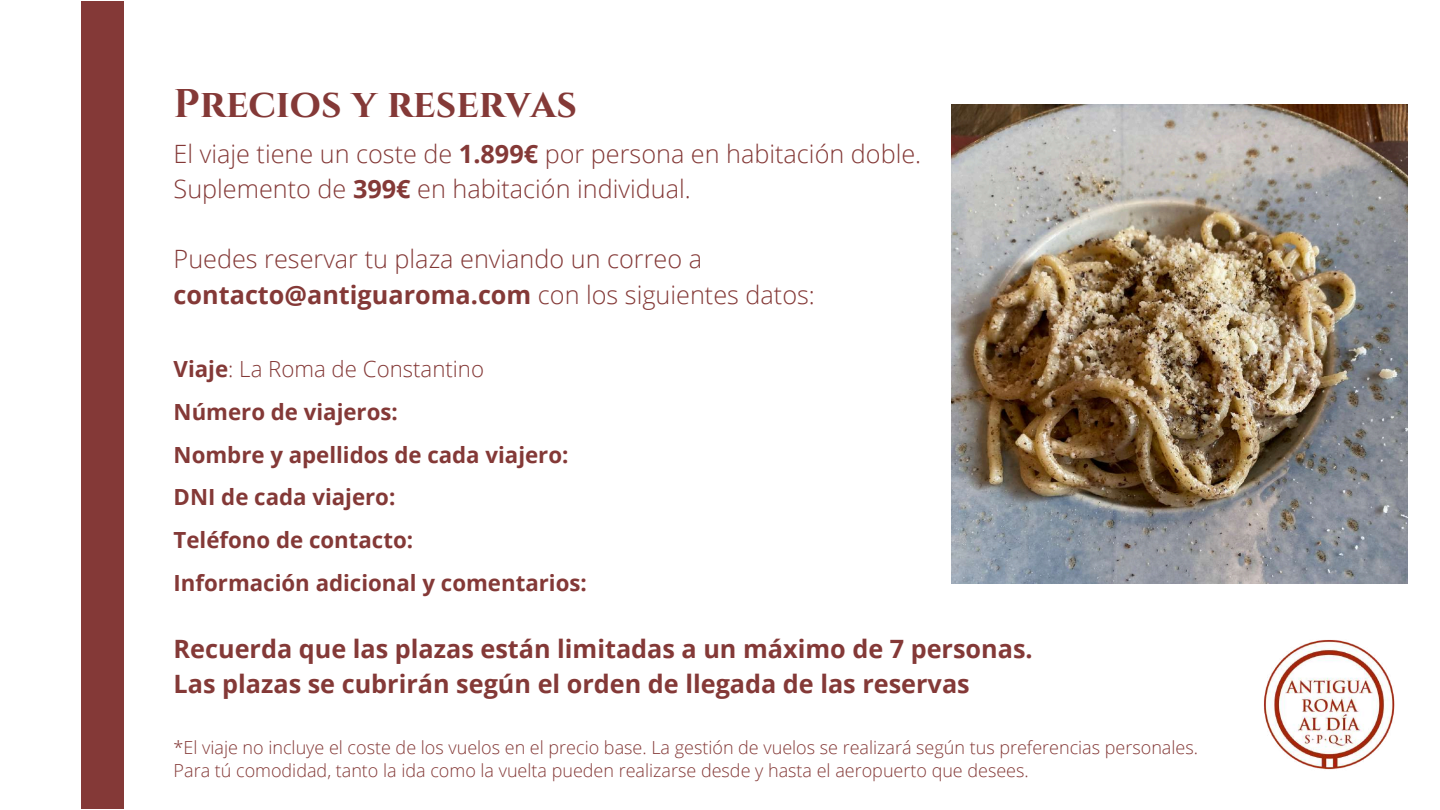
<style>
.page{position:relative;width:1440px;height:810px;background:#fff}
.page>*{position:absolute;margin:0;border:0;box-sizing:border-box;transform-origin:0 0}
.t1{font:700 40px "Cinzel";color:#843937}
.t2{font:300 25.2px/35.2px "Open Sans";color:#843937}
.t3{font:700 25.2px/35.2px "Open Sans";color:#843937}
.t4{font:700 22.2px/42.8px "Open Sans";color:#843937}
.t5{font:300 18px/23.2px "Open Sans";color:#843937}
.s1{font-weight:700}
.s2{font-weight:300}
</style>
<div class="page">
<div style="left:81px;top:1px;width:42px;height:808px;background:#843937"></div>
<img style="left:1264px;top:640px;width:130px;height:130px">
<img style="left:952px;top:105px;width:455px;height:478px">
<h1 class="t1" style="left:174px;top:78px;width:405px">Precios y reservas</h1>
<h2 class="t2" style="left:174px;top:135px;width:749px">El viaje tiene un coste de <span class="s1">1.899€</span> por persona en habitación doble.<br>Suplemento de <span class="s1">399€</span> en habitación individual.</h2>
<h2 class="t2" style="left:174px;top:241px;width:643px">Puedes reservar tu plaza enviando un correo a <span class="s1">contacto@antiguaroma.com</span> con los siguientes datos:</h2>
<p class="t4" style="left:174px;top:347px;width:415px">Viaje<span class="s2">: La Roma de Constantino<br></span>Número de viajeros:<br>Nombre y apellidos de cada viajero:<br>DNI de cada viajero:<br>Teléfono de contacto:<br>Información adicional y comentarios:</p>
<h2 class="t3" style="left:174px;top:630px;width:861px">Recuerda que las plazas están limitadas a un máximo de 7 personas.<br>Las plazas se cubrirán según el orden de llegada de las reservas</h2>
<p class="t5" style="left:174px;top:736px;width:1026px">*El viaje no incluye el coste de los vuelos en el precio base. La gestión de vuelos se realizará según tus preferencias personales.<br>Para tú comodidad, tanto la ida como la vuelta pueden realizarse desde y hasta el aeropuerto que desees.</p>
</div>
